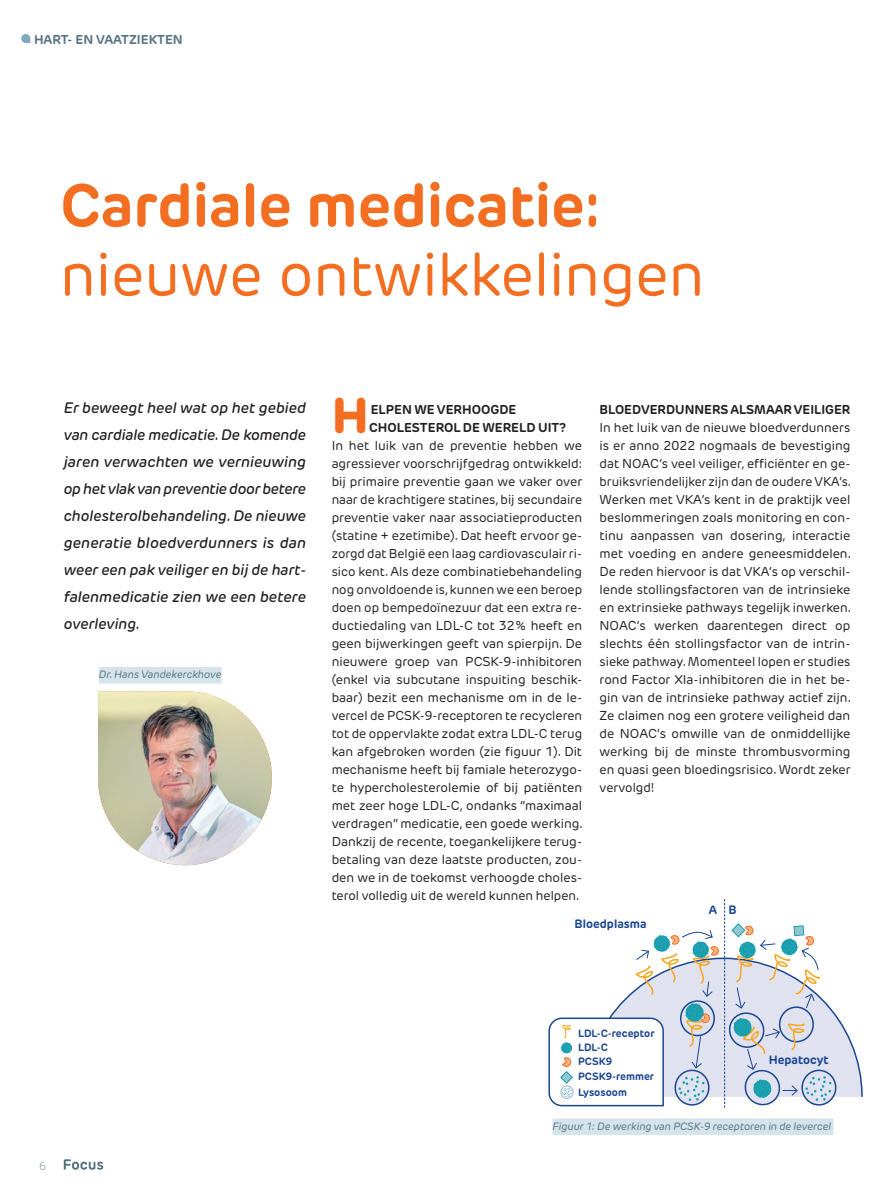
<style>
.page{position:relative;width:893px;height:1191px;background:#fff}
.page>*{position:absolute;margin:0;border:0;box-sizing:border-box;transform-origin:0 0}
.Titel{font:60px/69px "New Rubrik";color:#f36e21}
.t1{font:800 49.5px "New Rubrik";color:#f36e21}
.Inleiding{font:italic 500 15px/27px "New Rubrik";color:#231f20;text-align:justify}
.Broodtekst{font:12.75px/18px "New Rubrik";color:#231f20;text-align:justify}
.Tussentitel{font:700 12.75px/18px "New Rubrik";color:#231f20}
.Rubriek{font:700 12.75px "New Rubrik";color:#557482}
.Titel-2{font:700 12px "New Rubrik";color:#1b4691}
.t2{font:200 11.55px "New Rubrik";color:#557482}
.Fotobijschrift{font:italic 10.5px "New Rubrik";color:#557482}
.Titel-3{font:700 10.5px "New Rubrik";color:#1b4691}
.s1{font-weight:700}
</style>
<div class="page">
<svg style="left:64px;top:1159px;width:39px;height:10px"></svg>
<svg style="left:21px;top:34px;width:9px;height:9px"></svg>
<svg style="left:548px;top:899px;width:315px;height:209px"></svg>
<div style="left:552px;top:1118px;width:281px;height:17px;background:#d5e3ea"></div>
<div style="left:99px;top:667px;width:123px;height:16px;background:#d5e3ea"></div>
<img style="left:98px;top:691px;width:174px;height:174px">
<p class="Rubriek" style="left:34px;top:31px;width:150px">HART- EN VAATZIEKTEN</p>
<p class="Titel" style="left:60px;top:171px;width:646px"><span class="s1">Cardiale medicatie: </span>nieuwe ontwikkelingen</p>
<p class="Inleiding" style="left:64px;top:394px;width:244px">Er beweegt heel wat op het gebied van cardiale medicatie. De komende jaren verwachten we vernieuwing op het vlak van preventie door betere cholesterolbehandeling. De nieuwe generatie bloedverdunners is dan weer een pak veiliger en bij de hart&shy;falenmedicatie zien we een betere overleving.</p>
<p class="Fotobijschrift" style="left:99px;top:668px;width:124px">Dr. Hans Vandekerckhove</p>
<p class="t1" style="left:332px;top:384px;width:39px">H</p>
<p class="Tussentitel" style="left:369px;top:401px;width:198px">ELPEN WE VERHOOGDE<br>CHOLESTEROL DE WERELD UIT?</p>
<p class="Broodtekst" style="left:332px;top:437px;width:253px">In het luik van de preventie hebben we agressiever voorschrijfgedrag ontwikkeld: bij primaire preventie gaan we vaker over naar de krachtigere statines, bij secundaire preventie vaker naar associatieproducten (statine + ezetimibe). Dat heeft ervoor ge&shy;zorgd dat België een laag cardiovasculair ri&shy;sico kent. Als deze combinatiebehandeling nog onvoldoende is, kunnen we een beroep doen op bempedoïnezuur dat een extra re&shy;ductiedaling van LDL-C tot 32% heeft en geen bijwerkingen geeft van spierpijn. De nieuwere groep van PCSK-9-inhibitoren (enkel via subcutane inspuiting beschik&shy;baar) bezit een mechanisme om in de le&shy;vercel de PCSK-9-receptoren te recycleren tot de oppervlakte zodat extra LDL-C terug kan afgebroken worden (zie figuur 1). Dit mechanisme heeft bij famiale heterozygo&shy;te hypercholesterolemie of bij patiënten met zeer hoge LDL-C, ondanks “maximaal verdragen” medicatie, een goede werking.<br>Dankzij de recente, toegankelijkere terug&shy;betaling van deze laatste producten, zou&shy;den we in de toekomst verhoogde choles&shy;terol volledig uit de wereld kunnen helpen.</p>
<p class="Tussentitel" style="left:600px;top:401px;width:252px">BLOEDVERDUNNERS ALSMAAR VEILIGER</p>
<p class="Broodtekst" style="left:600px;top:419px;width:253px">In het luik van de nieuwe bloedverdunners is er anno 2022 nogmaals de bevestiging dat NOAC’s veel veiliger, efficiënter en ge&shy;bruiksvriendelijker zijn dan de oudere VKA’s.<br>Werken met VKA’s kent in de praktijk veel beslommeringen zoals monitoring en con&shy;tinu aanpassen van dosering, interactie met voeding en andere geneesmiddelen.<br>De reden hiervoor is dat VKA’s op verschil&shy;lende stollingsfactoren van de intrinsieke en extrinsieke pathways tegelijk inwerken.<br>NOAC’s werken daarentegen direct op slechts één stollingsfactor van de intrin&shy;sieke pathway. Momenteel lopen er studies rond Factor XIa-inhibitoren die in het be&shy;gin van de intrinsieke pathway actief zijn.<br>Ze claimen nog een grotere veiligheid dan de NOAC’s omwille van de onmiddellijke werking bij de minste thrombusvorming en quasi geen bloedingsrisico. Wordt zeker vervolgd!</p>
<p class="Titel-2" style="left:709px;top:902px;width:29px">A B</p>
<p class="Titel-2" style="left:575px;top:916px;width:74px">Bloedplasma</p>
<p class="t2" style="left:39px;top:1158px;width:9px">6</p>
<p class="Titel-3" style="left:578px;top:1026px;width:78px">LDL-C-receptor</p>
<p class="Titel-3" style="left:578px;top:1040px;width:31px">LDL-C</p>
<p class="Titel-3" style="left:578px;top:1054px;width:36px">PCSK9</p>
<p class="Titel-3" style="left:578px;top:1069px;width:78px">PCSK9-remmer</p>
<p class="Titel-3" style="left:578px;top:1085px;width:50px">Lysosoom</p>
<p class="Titel-2" style="left:769px;top:1052px;width:61px">Hepatocyt</p>
<p class="Fotobijschrift" style="left:552px;top:1119px;width:280px">Figuur 1: De werking van PCSK-9 receptoren in de levercel</p>
</div>
